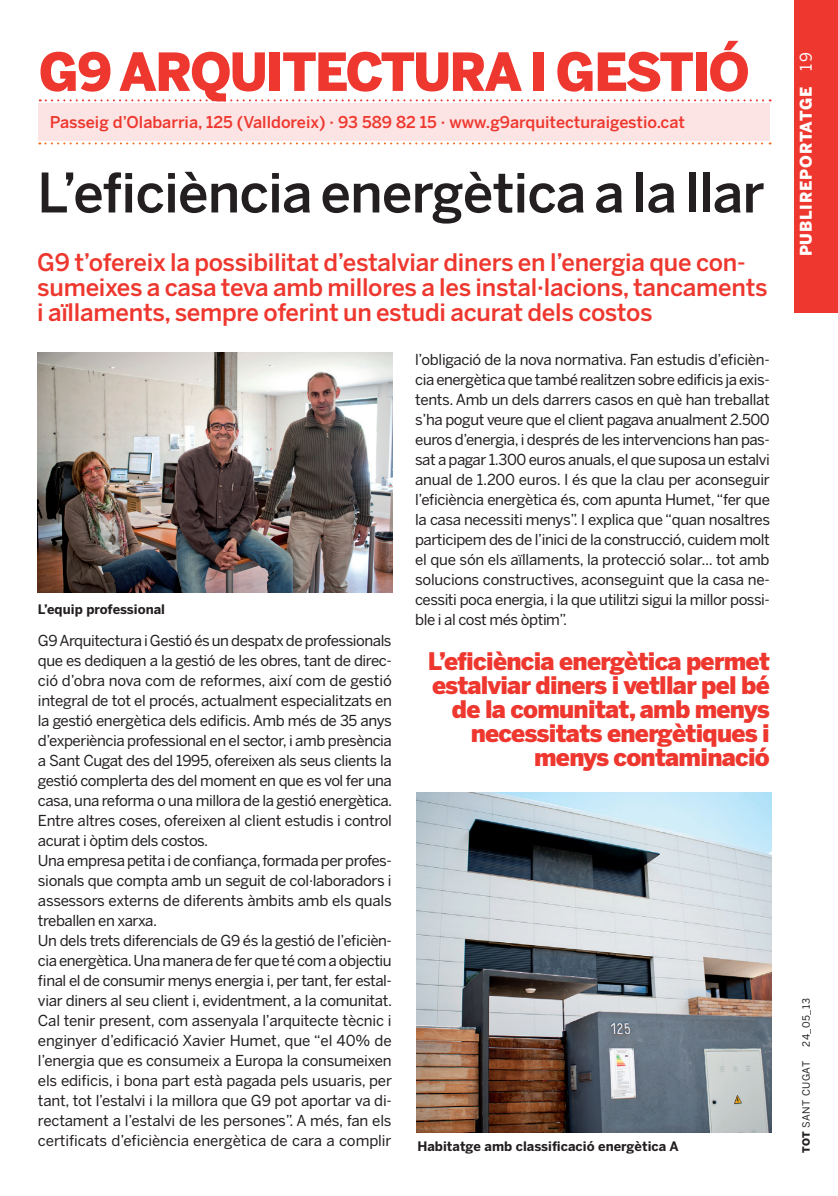
<style>
.page{position:relative;width:838px;height:1196px;background:#fff}
.page>*{position:absolute;margin:0;border:0;box-sizing:border-box;transform-origin:0 0}
.t1{font:500 54px "Benton Sans";letter-spacing:-.015em;color:#231f20}
.t2{font:900 52px "Benton Sans";letter-spacing:-.035em;color:#ee372e}
.t3{font:500 24px/25px "Benton Sans";letter-spacing:-.01em;color:#ee372e}
.t4{font:900 24px/24px "Benton Sans";letter-spacing:-.03em;color:#ee372e;text-align:right}
.t5{font:500 16.2px "Benton Sans";color:#ee372e}
.t6{font:900 16px "Benton Sans";letter-spacing:.05em;color:#fff}
.t7{font:15px/20px "Benton Sans";letter-spacing:-.03em;color:#231f20}
.t8{font:700 13px "Benton Sans";color:#231f20}
.t9{font:10px "Benton Sans";letter-spacing:.04em;color:#231f20}
.s1{font-weight:400}
.s2{font-weight:900}
</style>
<div class="page">
<div style="left:794px;top:0;width:43px;height:312px;background:#ee372e"></div>
<img style="left:37px;top:352px;width:355px;height:240px">
<img style="left:416px;top:792px;width:355px;height:340px">
<div style="left:38px;top:103px;width:732px;height:38px;background:#fce4e4"></div>
<svg style="left:39px;top:142px;width:731px;height:2px"></svg>
<svg style="left:40px;top:99px;width:730px;height:2px"></svg>
<h2 class="t2" style="left:39px;top:41px;width:712px">G9 ARQUITECTURA I GESTIÓ</h2>
<p class="t5" style="left:50px;top:112px;width:636px">Passeig d’Olabarria, 125 (Valldoreix) · 93 589 82 15 · www.g9arquitecturaigestio.cat</p>
<h1 class="t1" style="left:37px;top:161px;width:728px">L’eficiència energètica a la llar</h1>
<h3 class="t3" style="left:37px;top:249px;width:731px">G9 t’ofereix la possibilitat d’estalviar diners en l’energia que con&shy;sumeixes a casa teva amb millores a les instal·lacions, tancaments i aïllaments, sempre oferint un estudi acurat dels costos</h3>
<p class="t8" style="left:38px;top:602px;width:129px">L’equip professional</p>
<p class="t7" style="left:38px;top:630px;width:356px">G9 Arquitectura i Gestió és un despatx de professionals que es dediquen a la gestió de les obres, tant de direc&shy;ció d’obra nova com de reformes, així com de gestió integral de tot el procés, actualment especialitzats en la gestió energètica dels edificis. Amb més de 35 anys d’experiència professional en el sector, i amb presència a Sant Cugat des del 1995, ofereixen als seus clients la gestió complerta des del moment en que es vol fer una casa, una reforma o una millora de la gestió energètica.<br>Entre altres coses, ofereixen al client estudis i control acurat i òptim dels costos.<br>Una empresa petita i de confiança, formada per profes&shy;sionals que compta amb un seguit de col·laboradors i assessors externs de diferents àmbits amb els quals treballen en xarxa.<br>Un dels trets diferencials de G9 és la gestió de l’eficièn&shy;cia energètica. Una manera de fer que té com a objectiu final el de consumir menys energia i, per tant, fer estal&shy;viar diners al seu client i, evidentment, a la comunitat.<br>Cal tenir present, com assenyala l’arquitecte tècnic i enginyer d’edificació Xavier Humet, que “el 40% de l’energia que es consumeix a Europa la consumeixen els edificis, i bona part està pagada pels usuaris, per tant, tot l’estalvi i la millora que G9 pot aportar va di&shy;rectament a l’estalvi de les persones”. A més, fan els certificats d’eficiència energètica de cara a complir</p>
<p class="t7" style="left:415px;top:350px;width:356px;text-align:justify">l’obligació de la nova normativa. Fan estudis d’eficièn&shy;cia energètica que també realitzen sobre edificis ja exis&shy;tents. Amb un dels darrers casos en què han treballat s’ha pogut veure que el client pagava anualment 2.500 euros d’energia, i després de les intervencions han pas&shy;sat a pagar 1.300 euros anuals, el que suposa un estalvi anual de 1.200 euros. I és que la clau per aconseguir l’eficiència energètica és, com apunta Humet, “fer que la casa necessiti menys”. I explica que “quan nosaltres participem des de l’inici de la construcció, cuidem molt el que són els aïllaments, la protecció solar... tot amb solucions constructives, aconseguint que la casa ne&shy;cessiti poca energia, i la que utilitzi sigui la millor possi&shy;ble i al cost més òptim”.</p>
<h3 class="t4" style="left:428px;top:649px;width:343px">L’eficiència energètica permet estalviar diners i vetllar pel bé de la comunitat, amb menys necessitats energètiques i menys contaminació</h3>
<p class="t8" style="left:417px;top:1138px;width:263px">Habitatge amb classificació energètica A</p>
<p class="t6" style="left:796px;top:256px;width:205px;rotate:-90deg">PUBLIREPORTATGE <span class="s1">19</span></p>
<p class="t9" style="left:800px;top:1046px;width:50px;rotate:-90deg">24_05_13</p>
<p class="t9" style="left:800px;top:1152px;width:93px;rotate:-90deg"><span class="s2">TOT</span> SANT CUGAT</p>
</div>
